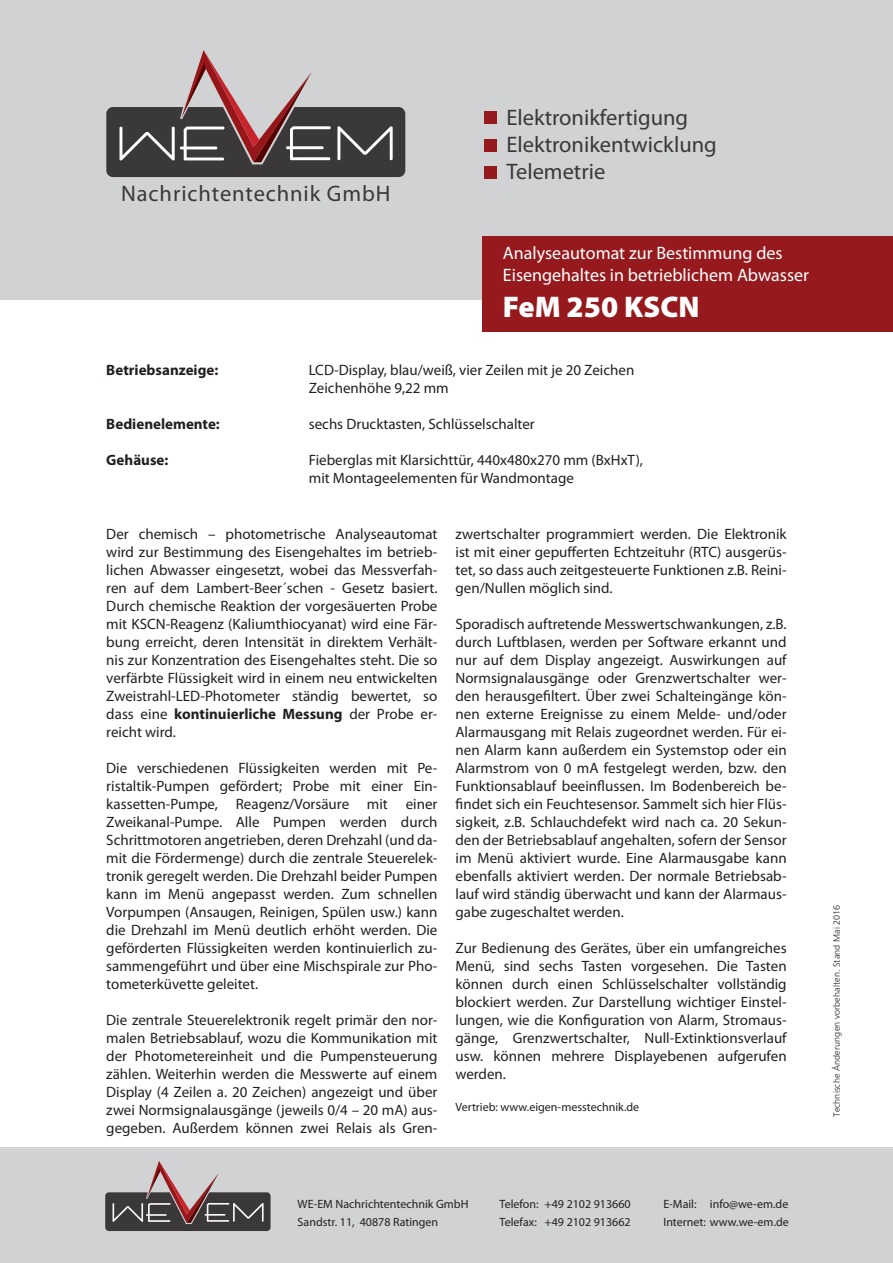
<style>
.page{position:relative;width:893px;height:1263px;background:#fff}
.page>*{position:absolute;margin:0;border:0;box-sizing:border-box;transform-origin:0 0}
.t1{font:900 30px "Myriad Pro";color:#fff}
.t2{font:22.5px/27px "Myriad Pro";color:#3b383a}
.t3{font:22.5px "Myriad Pro";letter-spacing:.04em;color:#3b383a}
.t4{font:18px/21.6px "Myriad Pro";color:#fff}
.t5{font:15px/18px "Myriad Pro";color:#231f20;text-align:justify}
.t6{font:700 15px "Myriad Pro";color:#231f20}
.t7{font:12px/18px "Myriad Pro";color:#231f20}
.t8{font:300 9px "Frutiger LT Std";letter-spacing:.015em;color:#231f20}
.s1{font-weight:700}
</style>
<div class="page">
<div style="left:0;top:1148px;width:893px;height:115px;background:#d1d2d4"></div>
<svg style="left:105px;top:1161px;width:166px;height:70px"></svg>
<div style="left:0;top:0;width:893px;height:300px;background:#d1d2d4"></div>
<svg style="left:106px;top:50px;width:299px;height:127px"></svg>
<div style="left:484px;top:111px;width:13px;height:13px;background:#961a1d"></div>
<div style="left:484px;top:166px;width:13px;height:13px;background:#961a1d"></div>
<div style="left:484px;top:139px;width:13px;height:13px;background:#961a1d"></div>
<div style="left:483px;top:236px;width:410px;height:96px;background:#961a1d"></div>
<h2 class="t3" style="left:121px;top:179px;width:271px">Nachrichtentechnik GmbH</h2>
<h2 class="t2" style="left:506px;top:104px;width:212px">Elektronikfertigung<br>Elektronikentwicklung<br>Telemetrie</h2>
<p class="t4" style="left:503px;top:242px;width:308px">Analyseautomat zur Bestimmung des<br>Eisengehaltes in betrieblichem Abwasser</p>
<h1 class="t1" style="left:503px;top:289px;width:198px">FeM 250 KSCN</h1>
<p class="t6" style="left:106px;top:360px;width:114px">Betriebsanzeige:</p>
<p class="t5" style="left:309px;top:361px;width:327px">LCD-Display, blau/weiß, vier Zeilen mit je 20 Zeichen<br>Zeichenhöhe 9,22 mm</p>
<p class="t6" style="left:106px;top:414px;width:115px">Bedienelemente:</p>
<p class="t5" style="left:309px;top:415px;width:227px">sechs Drucktasten, Schlüsselschalter</p>
<p class="t6" style="left:106px;top:450px;width:64px">Gehäuse:</p>
<p class="t5" style="left:309px;top:451px;width:336px">Fieberglas mit Klarsichttür, 440x480x270 mm (BxHxT), mit Montageelementen für Wandmontage</p>
<p class="t5" style="left:106px;top:524px;width:333px">Der chemisch – photometrische Analyseautomat wird zur Bestimmung des Eisengehaltes im betrieb&shy;lichen Abwasser eingesetzt, wobei das Messverfah&shy;ren auf dem Lambert-Beer´schen - Gesetz basiert.<br>Durch chemische Reaktion der vorgesäuerten Probe mit KSCN-Reagenz (Kaliumthiocyanat) wird eine Fär&shy;bung erreicht, deren Intensität in direktem Verhält&shy;nis zur Konzentration des Eisengehaltes steht. Die so verfärbte Flüssigkeit wird in einem neu entwickelten Zweistrahl-LED-Photometer ständig bewertet, so dass eine <span class="s1">kontinuierliche Messung</span> der Probe er&shy;reicht wird.</p>
<p class="t5" style="left:106px;top:758px;width:333px">Die verschiedenen Flüssigkeiten werden mit Pe&shy;ristaltik-Pumpen gefördert; Probe mit einer Ein&shy;kassetten-Pumpe, Reagenz/Vorsäure mit einer Zweikanal-Pumpe. Alle Pumpen werden durch Schrittmotoren angetrieben, deren Drehzahl (und da&shy;mit die Fördermenge) durch die zentrale Steuerelek&shy;tronik geregelt werden. Die Drehzahl beider Pumpen kann im Menü angepasst werden. Zum schnellen Vorpumpen (Ansaugen, Reinigen, Spülen usw.) kann die Drehzahl im Menü deutlich erhöht werden. Die geförderten Flüssigkeiten werden kontinuierlich zu&shy;sammengeführt und über eine Mischspirale zur Pho&shy;tometerküvette geleitet.</p>
<p class="t5" style="left:106px;top:1010px;width:333px">Die zentrale Steuerelektronik regelt primär den nor&shy;malen Betriebsablauf, wozu die Kommunikation mit der Photometereinheit und die Pumpensteuerung zählen. Weiterhin werden die Messwerte auf einem Display (4 Zeilen a. 20 Zeichen) angezeigt und über zwei Normsignalausgänge (jeweils 0/4 – 20 mA) aus&shy;gegeben. Außerdem können zwei Relais als Gren-</p>
<p class="t5" style="left:455px;top:524px;width:333px">zwertschalter programmiert werden. Die Elektronik ist mit einer gepufferten Echtzeituhr (RTC) ausgerüs&shy;tet, so dass auch zeitgesteuerte Funktionen z.B. Reini&shy;gen/Nullen möglich sind.</p>
<p class="t5" style="left:455px;top:614px;width:333px">Sporadisch auftretende Messwertschwankungen, z.B. durch Luftblasen, werden per Software erkannt und nur auf dem Display angezeigt. Auswirkungen auf Normsignalausgänge oder Grenzwertschalter wer&shy;den herausgefiltert. Über zwei Schalteingänge kön&shy;nen externe Ereignisse zu einem Melde- und/oder Alarmausgang mit Relais zugeordnet werden. Für ei&shy;nen Alarm kann außerdem ein Systemstop oder ein Alarmstrom von 0 mA festgelegt werden, bzw. den Funktionsablauf beeinflussen. Im Bodenbereich be&shy;findet sich ein Feuchtesensor. Sammelt sich hier Flüs&shy;sigkeit, z.B. Schlauchdefekt wird nach ca. 20 Sekun&shy;den der Betriebsablauf angehalten, sofern der Sensor im Menü aktiviert wurde. Eine Alarmausgabe kann ebenfalls aktiviert werden. Der normale Betriebsab&shy;lauf wird ständig überwacht und kann der Alarmaus&shy;gabe zugeschaltet werden.</p>
<p class="t5" style="left:455px;top:938px;width:333px">Zur Bedienung des Gerätes, über ein umfangreiches Menü, sind sechs Tasten vorgesehen. Die Tasten können durch einen Schlüsselschalter vollständig blockiert werden. Zur Darstellung wichtiger Einstel&shy;lungen, wie die Konfiguration von Alarm, Stromaus&shy;gänge, Grenzwertschalter, Null-Extinktionsverlauf usw. können mehrere Displayebenen aufgerufen werden.</p>
<p class="t7" style="left:455px;top:1098px;width:185px">Vertrieb: www.eigen-messtechnik.de</p>
<p class="t8" style="left:832px;top:1116px;width:213px;rotate:-90deg">Technische Änderungen vorbehalten. Stand Mai 2016</p>
<p class="t7" style="left:298px;top:1195px;width:172px">WE-EM Nachrichtentechnik GmbH<br>Sandstr. 11, 40878 Ratingen</p>
<p class="t7" style="left:500px;top:1195px;width:133px">Telefon: +49 2102 913660<br>Telefax: +49 2102 913662</p>
<p class="t7" style="left:663px;top:1195px;width:127px">E-Mail: info@we-em.de<br>Internet: www.we-em.de</p>
</div>
